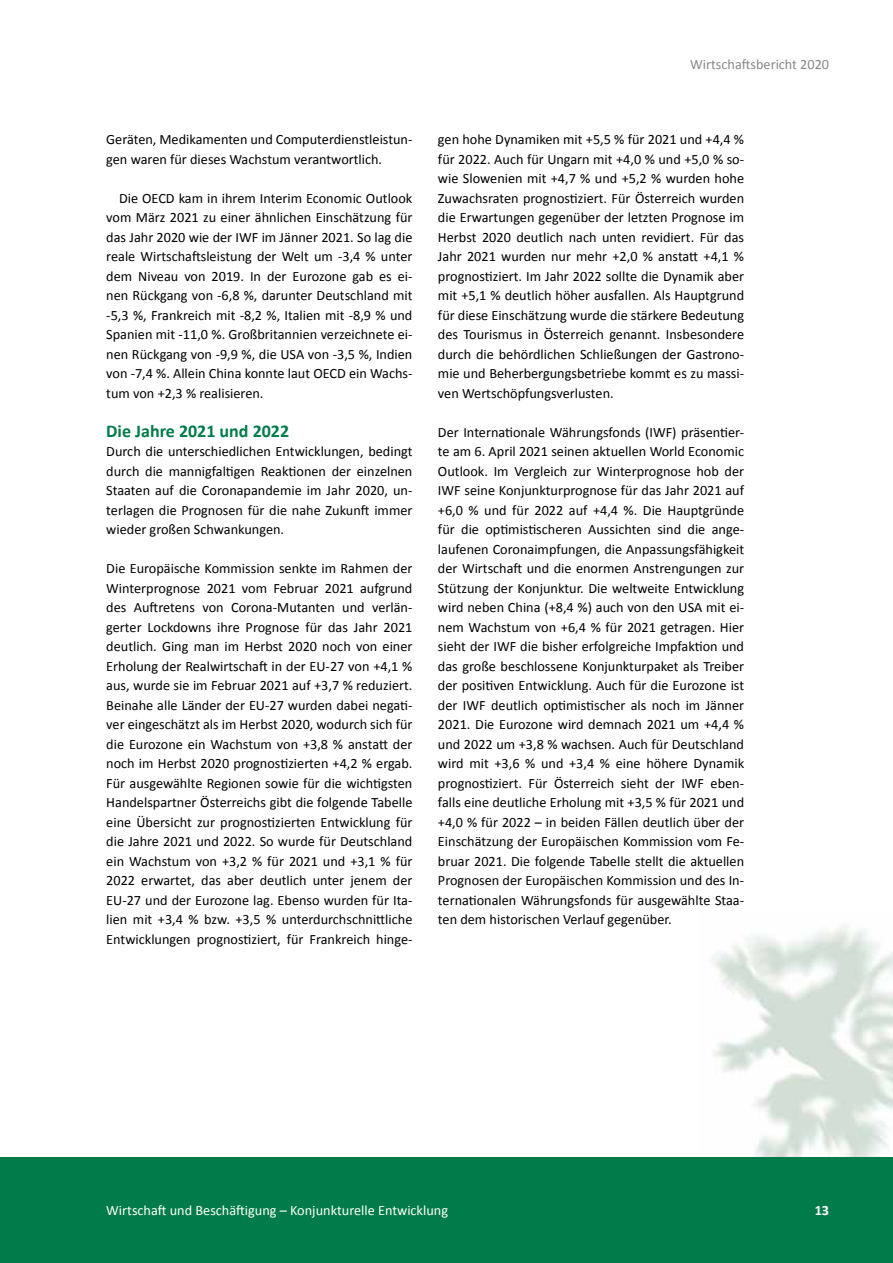
<style>
.page{position:relative;width:893px;height:1263px;background:#fff}
.page>*{position:absolute;margin:0;border:0;box-sizing:border-box;transform-origin:0 0}
.t1{font:700 18px "Calibri";color:#007b49}
.t2{font:14.25px/19.5px "Calibri";color:#000;text-align:justify}
.t3{font:14.25px "Calibri";color:#fff}
.t4{font:14.25px "Calibri";color:#878787}
.t5{font:700 14.25px "Calibri";color:#fff}
</style>
<div class="page">
<img style="left:712px;top:926px;width:181px;height:231px">
<div style="left:0;top:1157px;width:893px;height:106px;background:#007b49"></div>
<p class="t4" style="left:690px;top:55px;width:140px">Wirtschaftsbericht 2020</p>
<p class="t2" style="left:106px;top:130px;width:308px">Geräten, Medikamenten und Computerdienstleistun&shy;gen waren für dieses Wachstum verantwortlich.</p>
<p class="t2" style="left:106px;top:188px;width:308px;text-indent:13px">Die OECD kam in ihrem Interim Economic Outlook vom März 2021 zu einer ähnlichen Einschätzung für das Jahr 2020 wie der IWF im Jänner 2021. So lag die reale Wirtschaftsleistung der Welt um -3,4 % unter dem Niveau von 2019. In der Eurozone gab es ei&shy;nen Rückgang von -6,8 %, darunter Deutschland mit -5,3 %, Frankreich mit -8,2 %, Italien mit -8,9 % und Spanien mit -11,0 %. Großbritannien verzeichnete ei&shy;nen Rückgang von -9,9 %, die USA von -3,5 %, Indien von -7,4 %. Allein China konnte laut OECD ein Wachs&shy;tum von +2,3 % realisieren.</p>
<p class="t1" style="left:106px;top:419px;width:184px">Die Jahre 2021 und 2022</p>
<p class="t2" style="left:106px;top:442px;width:308px">Durch die unterschiedlichen Entwicklungen, bedingt durch die mannigfaltigen Reaktionen der einzelnen Staaten auf die Coronapandemie im Jahr 2020, un&shy;terlagen die Prognosen für die nahe Zukunft immer wieder großen Schwankungen.</p>
<p class="t2" style="left:106px;top:559px;width:308px">Die Europäische Kommission senkte im Rahmen der Winterprognose 2021 vom Februar 2021 aufgrund des Auftretens von Corona-Mutanten und verlän&shy;gerter Lockdowns ihre Prognose für das Jahr 2021 deutlich. Ging man im Herbst 2020 noch von einer Erholung der Realwirtschaft in der EU-27 von +4,1 % aus, wurde sie im Februar 2021 auf +3,7 % reduziert.<br>Beinahe alle Länder der EU-27 wurden dabei negati&shy;ver eingeschätzt als im Herbst 2020, wodurch sich für die Eurozone ein Wachstum von +3,8 % anstatt der noch im Herbst 2020 prognostizierten +4,2 % ergab.<br>Für ausgewählte Regionen sowie für die wichtigsten Handelspartner Österreichs gibt die folgende Tabelle eine Übersicht zur prognostizierten Entwicklung für die Jahre 2021 und 2022. So wurde für Deutschland ein Wachstum von +3,2 % für 2021 und +3,1 % für 2022 erwartet, das aber deutlich unter jenem der EU-27 und der Eurozone lag. Ebenso wurden für Ita&shy;lien mit +3,4 % bzw. +3,5 % unterdurchschnittliche Entwicklungen prognostiziert, für Frankreich hinge-</p>
<p class="t2" style="left:438px;top:130px;width:308px">gen hohe Dynamiken mit +5,5 % für 2021 und +4,4 % für 2022. Auch für Ungarn mit +4,0 % und +5,0 % so&shy;wie Slowenien mit +4,7 % und +5,2 % wurden hohe Zuwachsraten prognostiziert. Für Österreich wurden die Erwartungen gegenüber der letzten Prognose im Herbst 2020 deutlich nach unten revidiert. Für das Jahr 2021 wurden nur mehr +2,0 % anstatt +4,1 % prognostiziert. Im Jahr 2022 sollte die Dynamik aber mit +5,1 % deutlich höher ausfallen. Als Hauptgrund für diese Einschätzung wurde die stärkere Bedeutung des Tourismus in Österreich genannt. Insbesondere durch die behördlichen Schließungen der Gastrono&shy;mie und Beherbergungsbetriebe kommt es zu massi&shy;ven Wertschöpfungsverlusten.</p>
<p class="t2" style="left:438px;top:422px;width:308px">Der Internationale Währungsfonds (IWF) präsentier&shy;te am 6. April 2021 seinen aktuellen World Economic Outlook. Im Vergleich zur Winterprognose hob der IWF seine Konjunkturprognose für das Jahr 2021 auf +6,0 % und für 2022 auf +4,4 %. Die Hauptgründe für die optimistischeren Aussichten sind die ange&shy;laufenen Coronaimpfungen, die Anpassungsfähigkeit der Wirtschaft und die enormen Anstrengungen zur Stützung der Konjunktur. Die weltweite Entwicklung wird neben China (+8,4 %) auch von den USA mit ei&shy;nem Wachstum von +6,4 % für 2021 getragen. Hier sieht der IWF die bisher erfolgreiche Impfaktion und das große beschlossene Konjunkturpaket als Treiber der positiven Entwicklung. Auch für die Eurozone ist der IWF deutlich optimistischer als noch im Jänner 2021. Die Eurozone wird demnach 2021 um +4,4 % und 2022 um +3,8 % wachsen. Auch für Deutschland wird mit +3,6 % und +3,4 % eine höhere Dynamik prognostiziert. Für Österreich sieht der IWF eben&shy;falls eine deutliche Erholung mit +3,5 % für 2021 und +4,0 % für 2022 – in beiden Fällen deutlich über der Einschätzung der Europäischen Kommission vom Fe&shy;bruar 2021. Die folgende Tabelle stellt die aktuellen Prognosen der Europäischen Kommission und des In&shy;ternationalen Währungsfonds für ausgewählte Staa&shy;ten dem historischen Verlauf gegenüber.</p>
<p class="t3" style="left:106px;top:1201px;width:343px">Wirtschaft und Beschäftigung – Konjunkturelle Entwicklung</p>
<p class="t5" style="left:815px;top:1201px;width:16px">13</p>
</div>
